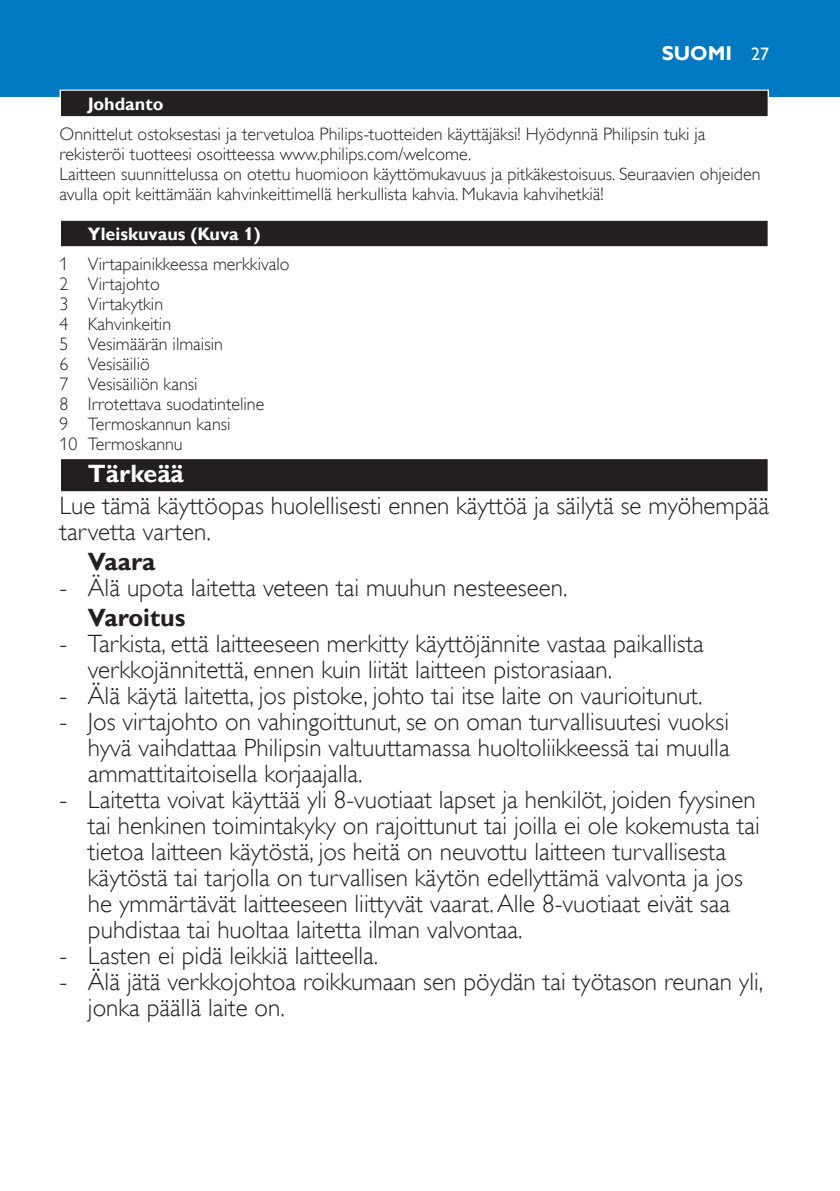
<style>
.page{position:relative;width:840px;height:1191px;background:#fff}
.page>*{position:absolute;margin:0;border:0;box-sizing:border-box;transform-origin:0 0}
.t1{font:25px/26px "Gill Sans Alt One WGL Light";color:#241f1f}
.t2{font:700 25px "Gill Sans Alt One WGL";color:#241f1f}
.t3{font:700 25px "Gill Sans Alt One WGL";color:#fff}
.t4{font:700 20px "Gill Sans Alt One WGL";color:#fff}
.t5{font:18px/20px "Gill Sans Alt One WGL Light";color:#241f1f}
.t6{font:700 18px "Gill Sans Alt One WGL";color:#fff}
.t7{font:18px "Gill Sans Alt One WGL";color:#fff}
</style>
<div class="page">
<div style="left:0;top:0;width:839px;height:96px;background:#0079c2"></div>
<div style="left:60px;top:90px;width:708px;height:28px;background:#e4e3e3"></div>
<div style="left:61px;top:91px;width:706px;height:25px;background:#241f1f"></div>
<div style="left:60px;top:220px;width:708px;height:28px;background:#d8d7d7"></div>
<div style="left:61px;top:221px;width:706px;height:25px;background:#241f1f"></div>
<svg style="left:61px;top:459px;width:707px;height:33px"></svg>
<div style="left:61px;top:459px;width:706px;height:32px;background:#241f1f"></div>
<p class="t4" style="left:661px;top:40px;width:72px">SUOMI</p>
<p class="t7" style="left:750px;top:42px;width:19px">27</p>
<p class="t6" style="left:88px;top:92px;width:77px">Johdanto</p>
<p class="t5" style="left:60px;top:124px;width:702px">Onnittelut ostoksestasi ja tervetuloa Philips-tuotteiden käyttäjäksi! Hyödynnä Philipsin tuki ja rekisteröi tuotteesi osoitteessa www.philips.com/welcome.<br>Laitteen suunnittelussa on otettu huomioon käyttömukavuus ja pitkäkestoisuus. Seuraavien ohjeiden avulla opit keittämään kahvinkeittimellä herkullista kahvia. Mukavia kahvihetkiä!</p>
<p class="t6" style="left:88px;top:222px;width:174px">Yleiskuvaus (Kuva 1)</p>
<p class="t5" style="left:60px;top:254px;width:231px">1 Virtapainikkeessa merkkivalo<br>2 Virtajohto<br>3 Virtakytkin<br>4 Kahvinkeitin<br>5 Vesimäärän ilmaisin<br>6 Vesisäiliö<br>7 Vesisäiliön kansi<br>8 Irrotettava suodatinteline<br>9 Termoskannun kansi<br>10 Termoskannu</p>
<p class="t3" style="left:88px;top:456px;width:97px">Tärkeää</p>
<p class="t1" style="left:60px;top:492px;width:710px">Lue tämä käyttöopas huolellisesti ennen käyttöä ja säilytä se myöhempää tarvetta varten.</p>
<p class="t2" style="left:88px;top:544px;width:69px">Vaara</p>
<p class="t1" style="left:60px;top:574px;width:509px">- Älä upota laitetta veteen tai muuhun nesteeseen.</p>
<p class="t2" style="left:88px;top:600px;width:99px">Varoitus</p>
<p class="t1" style="left:88px;top:630px;width:617px;text-indent:-28px">- Tarkista, että laitteeseen merkitty käyttöjännite vastaa paikallista verkkojännitettä, ennen kuin liität laitteen pistorasiaan.</p>
<p class="t1" style="left:60px;top:682px;width:644px">- Älä käytä laitetta, jos pistoke, johto tai itse laite on vaurioitunut.</p>
<p class="t1" style="left:88px;top:708px;width:643px;text-align:justify;text-indent:-28px">- Jos virtajohto on vahingoittunut, se on oman turvallisuutesi vuoksi hyvä vaihdattaa Philipsin valtuuttamassa huoltoliikkeessä tai muulla ammattitaitoisella korjaajalla.</p>
<p class="t1" style="left:88px;top:786px;width:673px;text-indent:-28px">- Laitetta voivat käyttää yli 8-vuotiaat lapset ja henkilöt, joiden fyysinen tai henkinen toimintakyky on rajoittunut tai joilla ei ole kokemusta tai tietoa laitteen käytöstä, jos heitä on neuvottu laitteen turvallisesta käytöstä tai tarjolla on turvallisen käytön edellyttämä valvonta ja jos he ymmärtävät laitteeseen liittyvät vaarat. Alle 8-vuotiaat eivät saa puhdistaa tai huoltaa laitetta ilman valvontaa.</p>
<p class="t1" style="left:60px;top:942px;width:320px">- Lasten ei pidä leikkiä laitteella.</p>
<p class="t1" style="left:88px;top:968px;width:676px;text-indent:-28px">- Älä jätä verkkojohtoa roikkumaan sen pöydän tai työtason reunan yli, jonka päällä laite on.</p>
</div>
